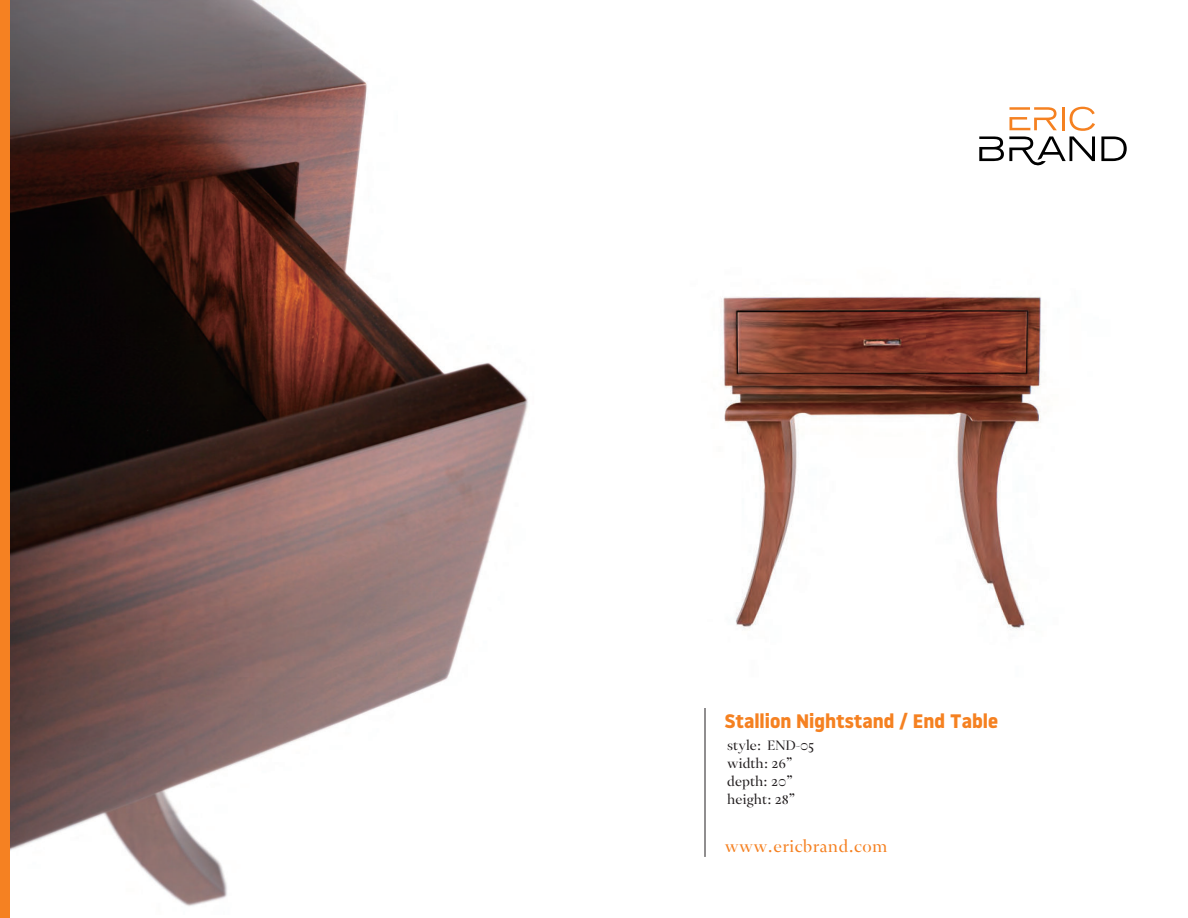
<style>
.page{position:relative;width:1188px;height:918px;background:#fff}
.page>*{position:absolute;margin:0;border:0;box-sizing:border-box;transform-origin:0 0}
.t1{font:700 19.5px "Noway";color:#f58121}
.t2{font:16.5px "Novela Display";letter-spacing:.025em;color:#f58122}
.t3{font:13.5px/18px "Novela Display";color:#231f20}
</style>
<div class="page">
<img style="left:9px;top:0;width:1077px;height:914px">
<img style="left:374px;top:124px;width:739px;height:618px">
<svg style="left:979px;top:107px;width:116px;height:60px"></svg>
<svg style="left:1101px;top:136px;width:26px;height:25px"></svg>
<hr style="left:705px;top:708px;width:1px;height:149px;background:#231f20">
<div style="left:0;top:0;width:9px;height:918px;background:#f58122"></div>
<h1 class="t1" style="left:725px;top:712px;width:275px">Stallion Nightstand / End Table</h1>
<p class="t3" style="left:727px;top:737px;width:88px">style: END-05 width: 26” depth: 20” height: 28”</p>
<p class="t2" style="left:725px;top:839px;width:164px">www.ericbrand.com</p>
</div>
